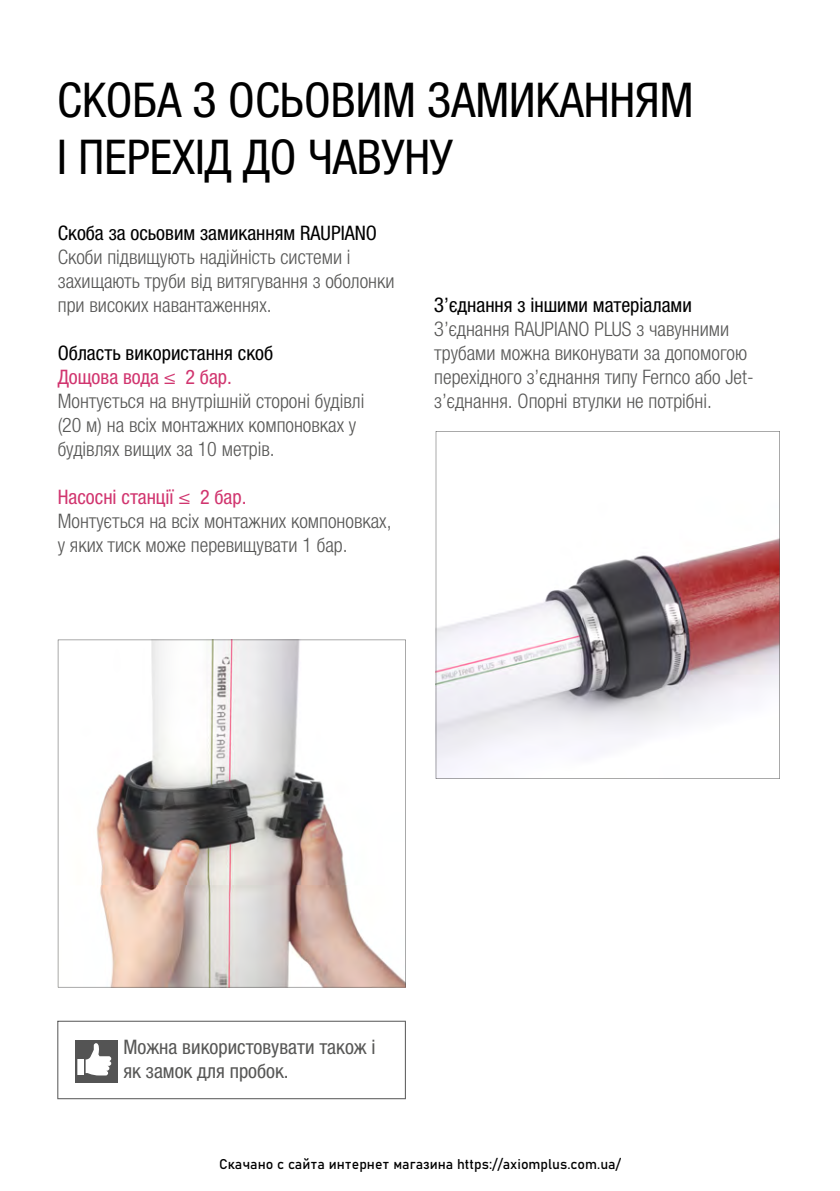
<style>
.page{position:relative;width:840px;height:1191px;background:#fff}
.page>*{position:absolute;margin:0;border:0;box-sizing:border-box;transform-origin:0 0}
.t1{font:condensed 48px/57.6px "Helvetica Neue LTW1 G";color:#000}
.t2{font:300 condensed 20px/24px "Helvetica Neue LTW1 G";color:#575756}
.t3{font:condensed 20px "Helvetica Neue LTW1 G";color:#000}
.t4{font:condensed 20px/24px "Helvetica Neue LTW1 G";color:#575756}
.t5{font:condensed 20px "Helvetica Neue LTW1 G";color:#d1356f}
.t6{font:14px "Bahnschrift";color:#000}
</style>
<div class="page">
<svg style="left:58px;top:639px;width:347px;height:348px"></svg>
<svg style="left:435px;top:431px;width:344px;height:348px"></svg>
<svg style="left:57px;top:1020px;width:348px;height:79px"></svg>
<h1 class="t1" style="left:57px;top:71px;width:637px">СКОБА З ОСЬОВИМ ЗАМИКАННЯМ<br>І ПЕРЕХІД ДО ЧАВУНУ</h1>
<p class="t3" style="left:58px;top:221px;width:320px">Скоба за осьовим замиканням RAUPIANO</p>
<p class="t2" style="left:58px;top:245px;width:338px">Скоби підвищують надійність системи і захищають труби від витягування з оболонки при високих навантаженнях.</p>
<p class="t3" style="left:58px;top:341px;width:217px">Область використання скоб</p>
<p class="t5" style="left:58px;top:365px;width:175px">Дощова вода ≤ 2 бар.</p>
<p class="t2" style="left:58px;top:389px;width:308px">Монтується на внутрішній стороні будівлі (20 м) на всіх монтажних компоновках у будівлях вищих за 10 метрів.</p>
<p class="t5" style="left:58px;top:485px;width:190px">Насосні станції ≤ 2 бар.</p>
<p class="t2" style="left:58px;top:509px;width:335px">Монтується на всіх монтажних компоновках, у яких тиск може перевищувати 1 бар.</p>
<p class="t3" style="left:434px;top:293px;width:259px">З’єднання з іншими матеріалами</p>
<p class="t2" style="left:434px;top:317px;width:321px">З’єднання RAUPIANO PLUS з чавунними трубами можна виконувати за допомогою перехідного з’єднання типу Fernco або Jet&shy;з’єднання. Опорні втулки не потрібні.</p>
<p class="t4" style="left:123px;top:1034px;width:253px">Можна використовувати також і як замок для пробок.</p>
<p class="t6" style="left:219px;top:1155px;width:403px">Скачано с сайта интернет магазина https://axiomplus.com.ua/</p>
</div>
